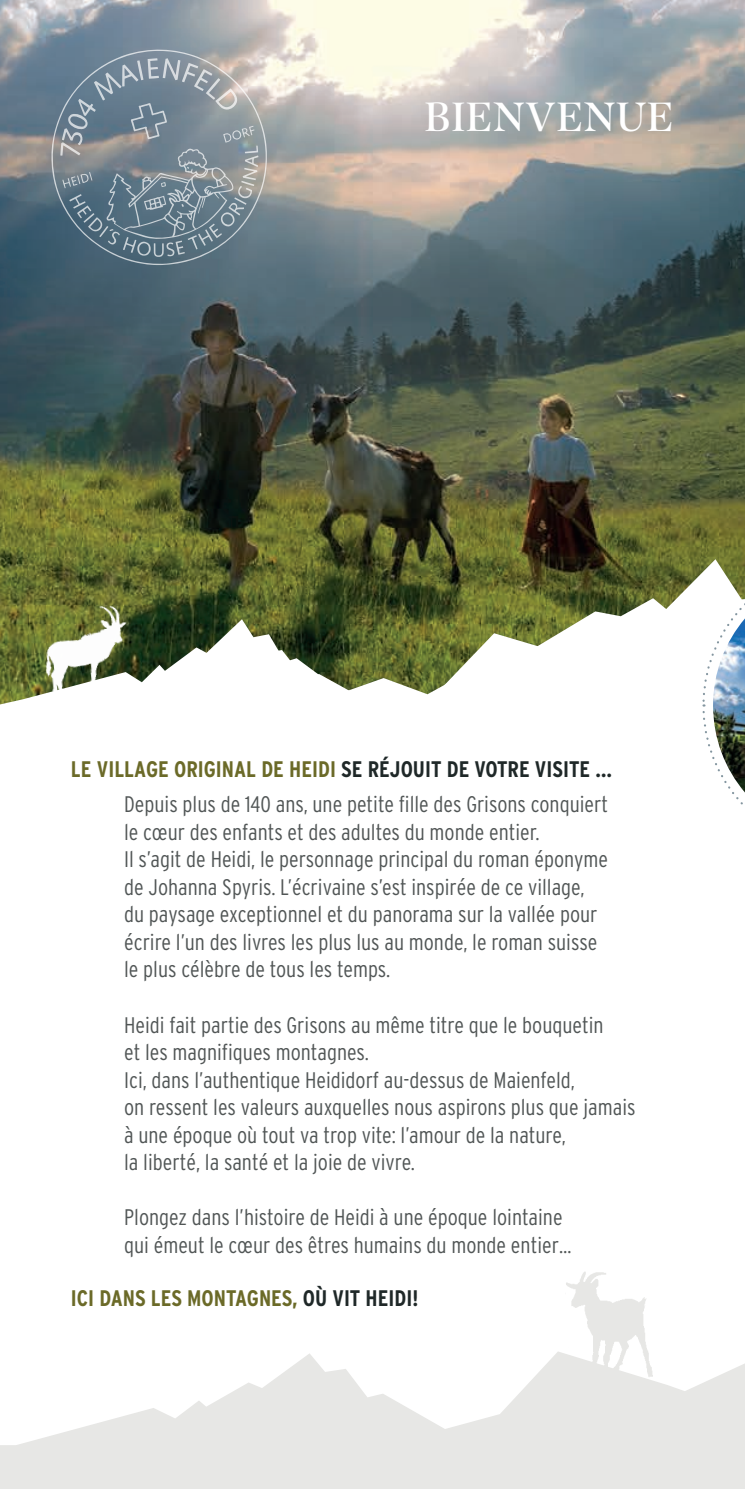
<style>
.page{position:relative;width:745px;height:1489px;background:#fff}
.page>*{position:absolute;margin:0;border:0;box-sizing:border-box;transform-origin:0 0}
.t1{font:42.5px "Dejanire Headline";letter-spacing:.01em;color:#fff}
.t2{font:300 22.5px/27.5px "Interstate Condensed";color:#515656}
.t3{font:700 22.5px "Interstate Condensed";color:#6b6a28}
.s1{font-weight:700;color:#6b6a28}
.s2{font-weight:700;color:#1f2828}
.s3{color:#1f2828}
</style>
<div class="page">
<img style="left:0;top:0;width:744px;height:559px">
<svg style="left:0;top:1351px;width:744px;height:137px;fill:#e7e7e5"></svg>
<hr style="left:744px;top:652px;width:1px;height:836px;background:#e7e7e5">
<svg style="left:0;top:559px;width:700px;height:146px"></svg>
<img style="left:34px;top:589px;width:113px;height:116px">
<img style="left:565px;top:1272px;width:95px;height:115px">
<hr style="left:744px;top:0;width:1px;height:652px;background:#9e9e99">
<svg style="left:50px;top:47px;width:218px;height:218px;background:#7c8b95"></svg>
<svg style="left:60px;top:58px;width:198px;height:199px;background:#7a8a95"></svg>
<svg style="left:700px;top:559px;width:45px;height:292px"></svg>
<img style="left:712px;top:618px;width:32px;height:174px">
<h1 class="t1" style="left:424px;top:92px;width:251px">BIENVENUE</h1>
<p class="t2" style="left:71px;top:751px;width:542px;line-height:35px;text-align:right"><span class="s1">LE VILLAGE ORIGINAL DE HEIDI</span> <span class="s2">SE RÉJOUIT DE VOTRE VISITE …<br></span>Depuis plus de 140 ans, une petite fille des Grisons conquiert</p>
<p class="t2" style="left:124px;top:818px;width:485px">le cœur des enfants et des adultes du monde entier.<br>Il s’agit de Heidi, le personnage principal du roman éponyme de Johanna Spyris. L’écrivaine s’est inspirée de ce village, du paysage exceptionnel et du panorama sur la vallée pour écrire l’un des livres les plus lus au monde, le roman suisse le plus célèbre de tous les temps.</p>
<p class="t2" style="left:124px;top:1010px;width:512px">Heidi fait partie des Grisons au même titre que le bouquetin<br>et les magnifiques montagnes.<br>Ici, dans l’authentique Heididorf au-dessus de Maienfeld,<br>on ressent les valeurs auxquelles nous aspirons plus que jamais à une époque où tout va trop vite: l’amour de la nature,<br>la liberté, la santé et la joie de vivre.</p>
<p class="t2" style="left:124px;top:1203px;width:448px">Plongez dans l’histoire de Heidi à une époque lointaine qui émeut le cœur des êtres humains du monde entier…</p>
<p class="t3" style="left:71px;top:1285px;width:349px">ICI DANS LES MONTAGNES, <span class="s3">OÙ VIT HEIDI!</span></p>
</div>
